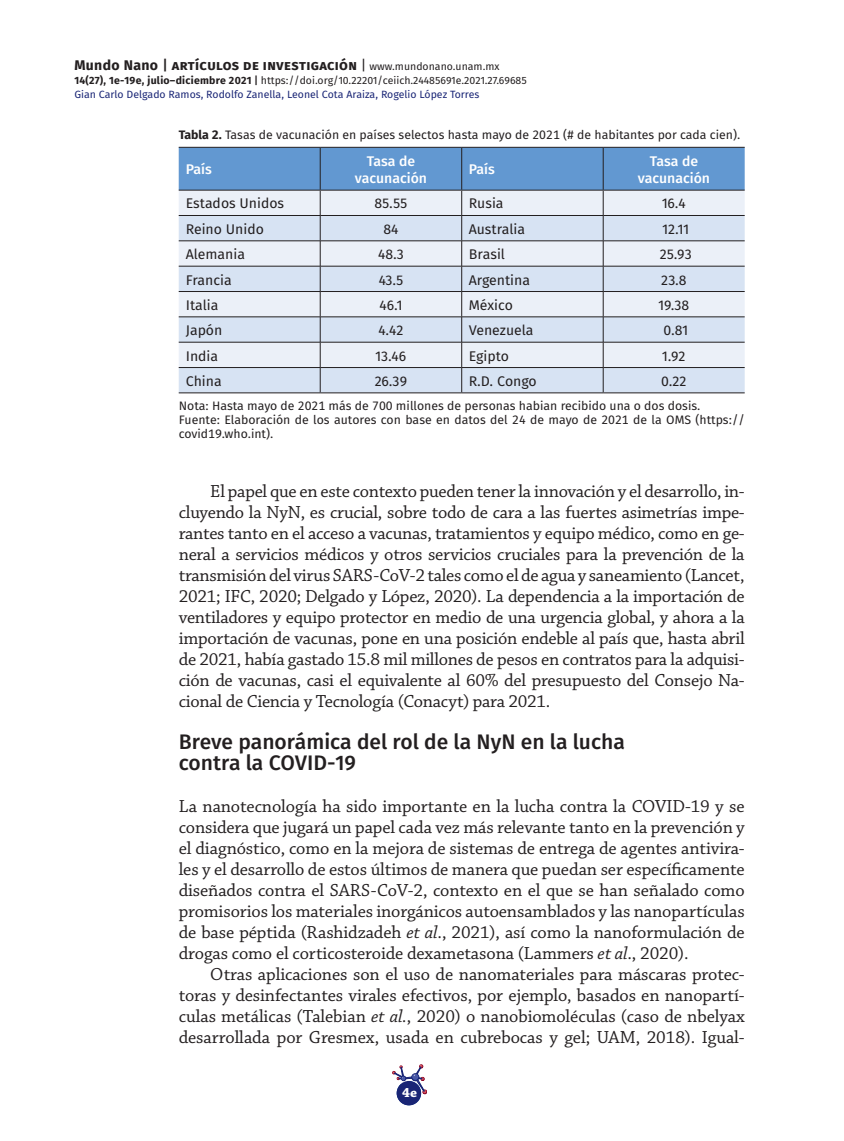
<style>
.page{position:relative;width:844px;height:1141px;background:#fff}
.page>*{position:absolute;margin:0;border:0;box-sizing:border-box;transform-origin:0 0}
.T-2{font:21px/21px "Fira Sans OT Medium";color:#231f20}
.Body_Text{font:18.38px/21px "Chaparral Pro";letter-spacing:-.01em;color:#231f20;text-align:justify}
.BT_ss{font:18.38px/21px "Chaparral Pro";letter-spacing:-.005em;color:#231f20;text-align:justify}
.Tabla{font:14px "Fira Sans OT";color:#231f20}
.t1{font:700 14px "Fira Sans OT";letter-spacing:.025em;color:#231f20}
.Tabla-2{font:14px/17.5px "Fira Sans OT Medium";color:#fff;text-align:center}
.t2{font:700 14px "Chaparral Pro";color:#fff}
.Pie_Figura{font:12.25px/14px "Fira Sans OT";color:#231f20}
.t3{font:10.5px/14px "Fira Sans OT";color:#192575}
.s1{font-family:"Fira Sans OT Medium";font-weight:400}
.s2{font-weight:400}
.s3{font-weight:400;font-size:10.5px}
.s4{font-weight:700;color:#231f20}
.s5{font-family:"Fira Sans OT Medium";color:#231f20}
.s6{color:#231f20}
.s7{font-weight:700}
.s8{font-style:italic}
</style>
<div class="page">
<svg style="left:392px;top:1065px;width:34px;height:40px"></svg>
<div style="left:396px;top:1081px;width:25px;height:24px;background:#192575;border-radius:50%"></div>
<svg style="left:179px;top:148px;width:565px;height:244px;background:#c4d4e7"></svg>
<hr style="left:179px;top:147px;width:141px;height:1px;background:#231f20">
<hr style="left:320px;top:147px;width:141px;height:1px;background:#231f20">
<hr style="left:461px;top:147px;width:142px;height:1px;background:#231f20">
<hr style="left:603px;top:147px;width:141px;height:1px;background:#231f20">
<hr style="left:179px;top:190px;width:141px;height:1px;background:#231f20">
<hr style="left:320px;top:190px;width:141px;height:1px;background:#231f20">
<hr style="left:461px;top:190px;width:142px;height:1px;background:#231f20">
<hr style="left:603px;top:190px;width:141px;height:1px;background:#231f20">
<hr style="left:179px;top:392px;width:141px;height:1px;background:#231f20">
<hr style="left:320px;top:392px;width:141px;height:1px;background:#231f20">
<hr style="left:461px;top:392px;width:142px;height:1px;background:#231f20">
<hr style="left:603px;top:392px;width:141px;height:1px;background:#231f20">
<p class="t1" style="left:74px;top:55px;width:426px">Mundo Nano <span class="s1">|</span> artículos de investigación <span class="s2">|</span> <span class="s3">www.mundonano.unam.mx</span></p>
<p class="t3" style="left:74px;top:74px;width:454px"><span class="s4">14(27), 1e-19e, julio–diciembre 2021</span> <span class="s5">|</span> <span class="s6">https://doi.org/10.22201/ceiich.24485691e.2021.27.69685<br></span>Gian Carlo Delgado Ramos, Rodolfo Zanella, Leonel Cota Araiza, Rogelio López Torres</p>
<p class="Pie_Figura" style="left:179px;top:128px;width:563px"><span class="s7">Tabla 2.</span> Tasas de vacunación en países selectos hasta mayo de 2021 (# de habitantes por cada cien).</p>
<p class="Tabla-2" style="left:186px;top:162px;width:28px">País</p>
<p class="Tabla-2" style="left:355px;top:153px;width:74px">Tasa de vacunación</p>
<p class="Tabla-2" style="left:468px;top:162px;width:28px">País</p>
<p class="Tabla-2" style="left:637px;top:153px;width:74px">Tasa de vacunación</p>
<p class="Tabla" style="left:186px;top:194px;width:100px">Estados Unidos</p>
<p class="Tabla" style="left:374px;top:194px;width:34px">85.55</p>
<p class="Tabla" style="left:468px;top:194px;width:36px">Rusia</p>
<p class="Tabla" style="left:662px;top:194px;width:25px">16.4</p>
<p class="Tabla" style="left:186px;top:219px;width:80px">Reino Unido</p>
<p class="Tabla" style="left:383px;top:219px;width:17px">84</p>
<p class="Tabla" style="left:468px;top:219px;width:58px">Australia</p>
<p class="Tabla" style="left:662px;top:219px;width:28px">12.11</p>
<p class="Tabla" style="left:186px;top:244px;width:61px">Alemania</p>
<p class="Tabla" style="left:378px;top:244px;width:27px">48.3</p>
<p class="Tabla" style="left:468px;top:244px;width:38px">Brasil</p>
<p class="Tabla" style="left:659px;top:244px;width:33px">25.93</p>
<p class="Tabla" style="left:186px;top:270px;width:48px">Francia</p>
<p class="Tabla" style="left:378px;top:270px;width:26px">43.5</p>
<p class="Tabla" style="left:468px;top:270px;width:63px">Argentina</p>
<p class="Tabla" style="left:661px;top:270px;width:27px">23.8</p>
<p class="Tabla" style="left:186px;top:295px;width:34px">Italia</p>
<p class="Tabla" style="left:379px;top:295px;width:24px">46.1</p>
<p class="Tabla" style="left:468px;top:295px;width:46px">México</p>
<p class="Tabla" style="left:658px;top:295px;width:32px">19.38</p>
<p class="Tabla" style="left:186px;top:320px;width:38px">Japón</p>
<p class="Tabla" style="left:378px;top:320px;width:27px">4.42</p>
<p class="Tabla" style="left:468px;top:320px;width:66px">Venezuela</p>
<p class="Tabla" style="left:663px;top:320px;width:26px">0.81</p>
<p class="Tabla" style="left:186px;top:346px;width:34px">India</p>
<p class="Tabla" style="left:375px;top:346px;width:32px">13.46</p>
<p class="Tabla" style="left:468px;top:346px;width:42px">Egipto</p>
<p class="Tabla" style="left:662px;top:346px;width:25px">1.92</p>
<p class="Tabla" style="left:186px;top:371px;width:38px">China</p>
<p class="Tabla" style="left:374px;top:371px;width:34px">26.39</p>
<p class="Tabla" style="left:468px;top:371px;width:70px">R.D. Congo</p>
<p class="Tabla" style="left:661px;top:371px;width:27px">0.22</p>
<p class="Pie_Figura" style="left:179px;top:399px;width:523px">Nota: Hasta mayo de 2021 más de 700 millones de personas habian recibido una o dos dosis.</p>
<p class="Pie_Figura" style="left:179px;top:413px;width:567px">Fuente: Elaboración de los autores con base en datos del 24 de mayo de 2021 de la OMS (https:// covid19.who.int).</p>
<p class="Body_Text" style="left:179px;top:481px;width:567px;text-indent:32px">El papel que en este contexto pueden tener la innovación y el desarrollo, in&shy;cluyendo la NyN, es crucial, sobre todo de cara a las fuertes asimetrías impe&shy;rantes tanto en el acceso a vacunas, tratamientos y equipo médico, como en ge&shy;neral a servicios médicos y otros servicios cruciales para la prevención de la transmisión del virus SARS-CoV-2 tales como el de agua y saneamiento (Lancet, 2021; IFC, 2020; Delgado y López, 2020). La dependencia a la importación de ventiladores y equipo protector en medio de una urgencia global, y ahora a la importación de vacunas, pone en una posición endeble al país que, hasta abril de 2021, había gastado 15.8 mil millones de pesos en contratos para la adquisi&shy;ción de vacunas, casi el equivalente al 60% del presupuesto del Consejo Na&shy;cional de Ciencia y Tecnología (Conacyt) para 2021.</p>
<p class="T-2" style="left:179px;top:733px;width:447px">Breve panorámica del rol de la NyN en la lucha contra la COVID-19</p>
<p class="BT_ss" style="left:179px;top:796px;width:567px">La nanotecnología ha sido importante en la lucha contra la COVID-19 y se considera que jugará un papel cada vez más relevante tanto en la prevención y el diagnóstico, como en la mejora de sistemas de entrega de agentes antivira&shy;les y el desarrollo de estos últimos de manera que puedan ser específicamente diseñados contra el SARS-CoV-2, contexto en el que se han señalado como promisorios los materiales inorgánicos autoensamblados y las nanopartículas de base péptida (Rashidzadeh <span class="s8">et al</span>., 2021), así como la nanoformulación de drogas como el corticosteroide dexametasona (Lammers <span class="s8">et al</span>., 2020).</p>
<p class="Body_Text" style="left:179px;top:964px;width:567px;text-indent:32px">Otras aplicaciones son el uso de nanomateriales para máscaras protec&shy;toras y desinfectantes virales efectivos, por ejemplo, basados en nanopartí&shy;culas metálicas (Talebian <span class="s8">et al.</span>, 2020) o nanobiomoléculas (caso de nbelyax desarrollada por Gresmex, usada en cubrebocas y gel; UAM, 2018). Igual-</p>
<p class="t2" style="left:402px;top:1085px;width:16px">4e</p>
</div>
